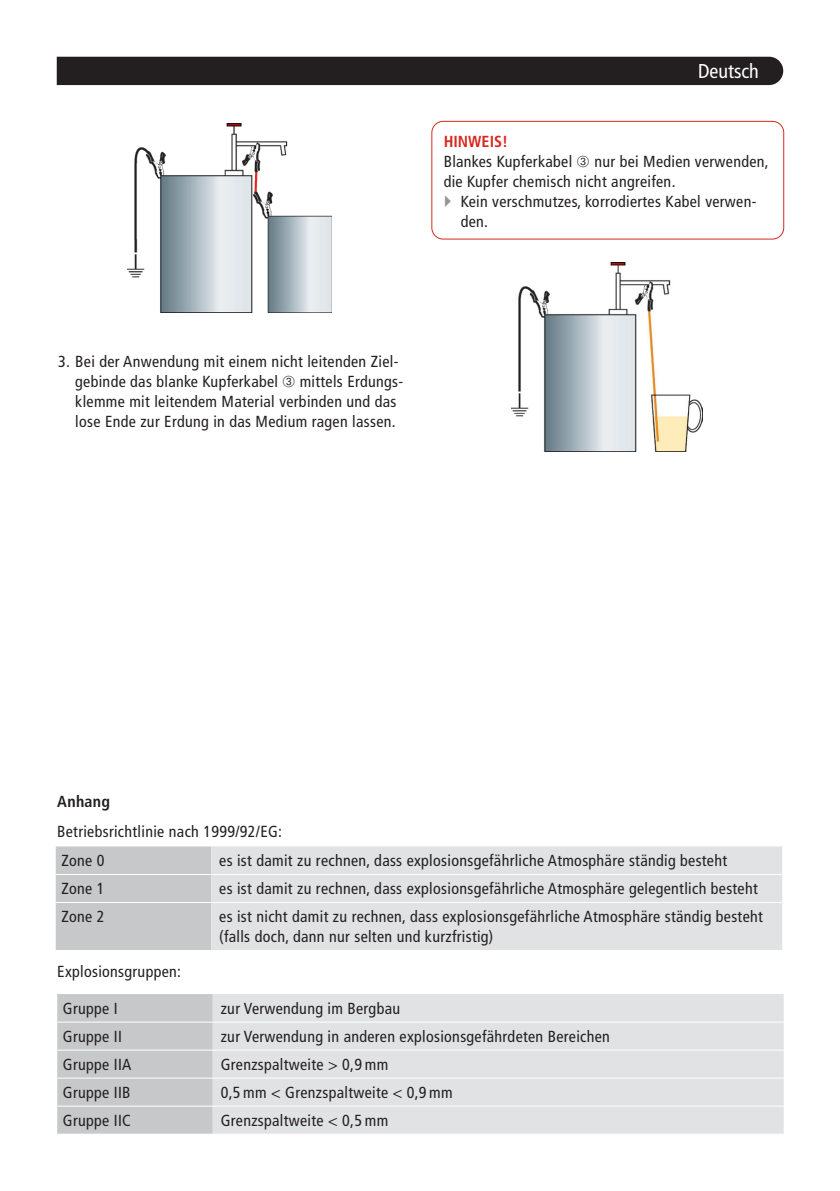
<style>
.page{position:relative;width:840px;height:1191px;background:#fff}
.page>*{position:absolute;margin:0;border:0;box-sizing:border-box;transform-origin:0 0}
.t1{font:condensed 20px "Frutiger LT Pro";color:#fff}
.t2{font:condensed 16px/20px "Frutiger LT Pro";letter-spacing:.02em;color:#231f20}
.t3{font:700 condensed 16px "Frutiger LT Pro";letter-spacing:.02em;color:#231f20}
.s1{font-weight:700;color:#d8281e}
</style>
<div class="page">
<div style="left:57px;top:57px;width:725px;height:28px;background:#231f20"></div>
<div style="left:57px;top:994px;width:156px;height:139px;background:#c7c8ca"></div>
<div style="left:213px;top:994px;width:570px;height:139px;background:#e1e2e4"></div>
<hr style="left:57px;top:1021px;width:156px;height:1px;background:#fff">
<hr style="left:213px;top:1021px;width:570px;height:1px;background:#fff">
<hr style="left:57px;top:1049px;width:156px;height:1px;background:#fff">
<hr style="left:213px;top:1049px;width:570px;height:1px;background:#fff">
<hr style="left:57px;top:1077px;width:156px;height:1px;background:#fff">
<hr style="left:213px;top:1077px;width:570px;height:1px;background:#fff">
<hr style="left:57px;top:1105px;width:156px;height:1px;background:#fff">
<hr style="left:213px;top:1105px;width:570px;height:1px;background:#fff">
<div style="left:56px;top:846px;width:155px;height:104px;background:#c7c8ca"></div>
<div style="left:211px;top:846px;width:570px;height:104px;background:#e1e2e4"></div>
<hr style="left:56px;top:874px;width:155px;height:1px;background:#fff">
<hr style="left:211px;top:874px;width:570px;height:1px;background:#fff">
<hr style="left:56px;top:902px;width:155px;height:1px;background:#fff">
<hr style="left:211px;top:902px;width:570px;height:1px;background:#fff">
<div style="left:431px;top:121px;width:352px;height:118px;border:1px solid #d8281e;border-radius:11px"></div>
<img style="left:128px;top:123px;width:204px;height:189px">
<img style="left:511px;top:262px;width:191px;height:190px">
<p class="t1" style="left:697px;top:60px;width:62px">Deutsch</p>
<p class="t2" style="left:443px;top:132px;width:326px"><span class="s1">HINWEIS!<br></span>Blankes Kupferkabel ➂ nur bei Medien verwenden, die Kupfer chemisch nicht angreifen.</p>
<p class="t2" style="left:460px;top:192px;width:297px">Kein verschmutzes, korrodiertes Kabel verwen&shy;den.</p>
<p class="t2" style="left:75px;top:351px;width:329px;text-indent:-17px">3. Bei der Anwendung mit einem nicht leitenden Ziel&shy;gebinde das blanke Kupferkabel ➂ mittels Erdungs&shy;klemme mit leitendem Material verbinden und das lose Ende zur Erdung in das Medium ragen lassen.</p>
<p class="t3" style="left:57px;top:792px;width:54px">Anhang</p>
<p class="t2" style="left:57px;top:821px;width:226px">Betriebsrichtlinie nach 1999/92/EG:</p>
<p class="t2" style="left:61px;top:851px;width:45px">Zone 0</p>
<p class="t2" style="left:219px;top:851px;width:509px">es ist damit zu rechnen, dass explosionsgefährliche Atmosphäre ständig besteht</p>
<p class="t2" style="left:61px;top:879px;width:45px">Zone 1</p>
<p class="t2" style="left:219px;top:879px;width:539px">es ist damit zu rechnen, dass explosionsgefährliche Atmosphäre gelegentlich besteht</p>
<p class="t2" style="left:61px;top:907px;width:45px">Zone 2</p>
<p class="t2" style="left:219px;top:907px;width:545px">es ist nicht damit zu rechnen, dass explosionsgefährliche Atmosphäre ständig besteht (falls doch, dann nur selten und kurzfristig)</p>
<p class="t2" style="left:57px;top:961px;width:125px">Explosionsgruppen:</p>
<p class="t2" style="left:63px;top:998px;width:56px">Gruppe I</p>
<p class="t2" style="left:221px;top:998px;width:181px">zur Verwendung im Bergbau</p>
<p class="t2" style="left:63px;top:1026px;width:60px">Gruppe II</p>
<p class="t2" style="left:221px;top:1026px;width:390px">zur Verwendung in anderen explosionsgefährdeten Bereichen</p>
<p class="t2" style="left:63px;top:1054px;width:70px">Gruppe IIA</p>
<p class="t2" style="left:221px;top:1054px;width:169px">Grenzspaltweite &gt; 0,9 mm</p>
<p class="t2" style="left:63px;top:1082px;width:69px">Gruppe IIB</p>
<p class="t2" style="left:221px;top:1082px;width:233px">0,5 mm &lt; Grenzspaltweite &lt; 0,9 mm</p>
<p class="t2" style="left:63px;top:1110px;width:69px">Gruppe IIC</p>
<p class="t2" style="left:221px;top:1110px;width:169px">Grenzspaltweite &lt; 0,5 mm</p>
</div>
